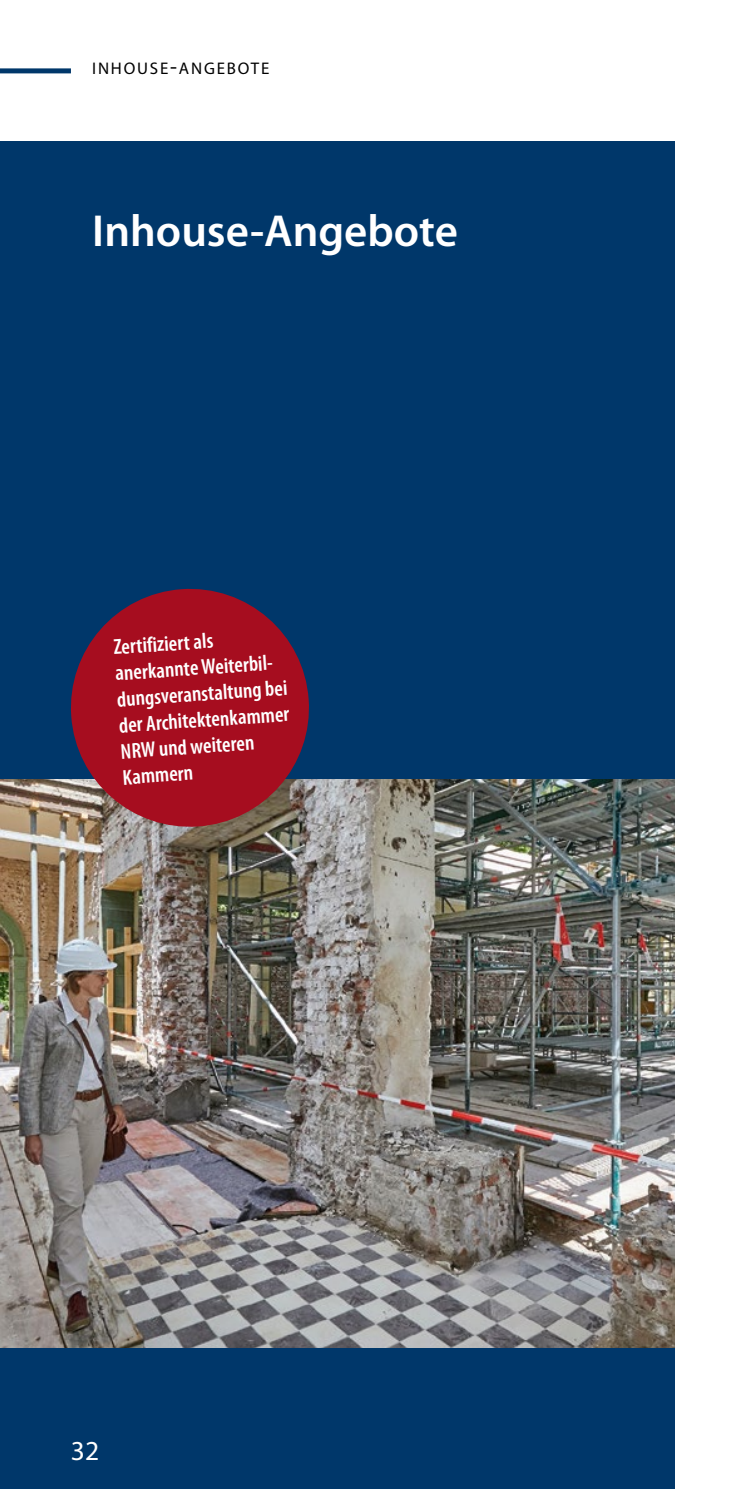
<style>
.page{position:relative;width:745px;height:1489px;background:#fff}
.page>*{position:absolute;margin:0;border:0;box-sizing:border-box;transform-origin:0 0}
.t1{font:600 45px "Myriad Pro";color:#fff}
.t2{font:27.5px "Myriad Pro";color:#fff}
.t3{font:600 condensed 21.75px/26px "Myriad Pro";color:#fff}
.t4{font:17px "Myriad Pro";letter-spacing:.105em;color:#000}
.s1{font-size:22.5px}
</style>
<div class="page">
<div style="left:0;top:68px;width:71px;height:5px;background:#00376a"></div>
<div style="left:0;top:142px;width:673px;height:1346px;background:#00376a"></div>
<img style="left:0;top:780px;width:673px;height:566px">
<svg style="left:67px;top:588px;width:246px;height:243px;background:#8a1f32"></svg>
<p class="t4" style="left:92px;top:57px;width:178px">INHOUSE<span class="s1">-</span>ANGEBOTE</p>
<h1 class="t1" style="left:92px;top:203px;width:367px">Inhouse-Angebote</h1>
<p class="t3" style="left:112px;top:634px;width:172px;rotate:-4deg">Zertifiziert als anerkannte Weiterbil&shy;dungsveranstaltung bei der Architektenkammer<br>NRW und weiteren<br>Kammern</p>
<p class="t2" style="left:71px;top:1433px;width:30px">32</p>
</div>
